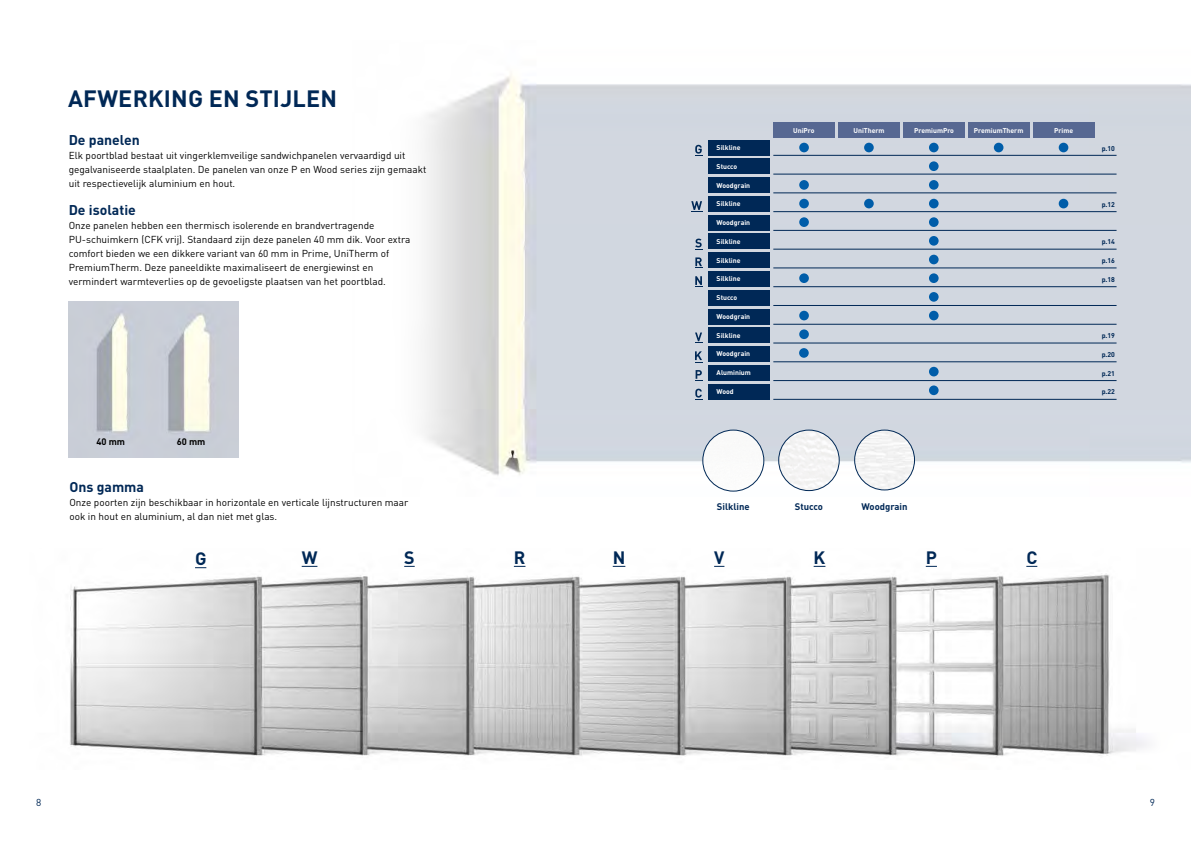
<style>
.page{position:relative;width:1191px;height:842px;background:#fff}
.page>*{position:absolute;margin:0;border:0;box-sizing:border-box;transform-origin:0 0}
.t1{font:700 23.4px "DIN Pro";letter-spacing:.01em;color:#002856}
.t2{font:700 17.7px "DIN Pro";color:#002856}
.t3{font:700 14px "DIN Pro";color:#002856}
.t4{font:10px/14px "DIN Pro";color:#000}
.t5{font:10px "DIN Pro";color:#002856}
.t6{font:700 9.5px "DIN Pro";color:#002856}
.t7{font:700 9.4px "DIN Pro";color:#000}
.t8{font:700 6.9px "DIN Pro";color:#fff}
.t9{font:700 6.9px "DIN Pro";color:#002856}
</style>
<div class="page">
<img style="left:69px;top:302px;width:169px;height:155px">
<img style="left:424px;top:73px;width:767px;height:419px">
<img style="left:70px;top:565px;width:1077px;height:192px">
<svg style="left:302px;top:566px;width:15px;height:1px"></svg>
<svg style="left:813px;top:566px;width:12px;height:1px"></svg>
<svg style="left:925px;top:566px;width:12px;height:1px"></svg>
<svg style="left:613px;top:566px;width:12px;height:1px"></svg>
<img style="left:703px;top:430px;width:61px;height:61px;border-radius:31px">
<div style="left:702px;top:430px;width:62px;height:61px;border:1px solid #002856;border-radius:50%"></div>
<img style="left:778px;top:430px;width:61px;height:61px;border-radius:30px">
<div style="left:778px;top:430px;width:61px;height:61px;border:1px solid #002856;border-radius:50%"></div>
<img style="left:854px;top:430px;width:60px;height:60px;border-radius:30px">
<div style="left:854px;top:430px;width:60px;height:60px;border:1px solid #002856;border-radius:50%"></div>
<div style="left:773px;top:123px;width:61px;height:15px;background:#576892"></div>
<div style="left:838px;top:123px;width:61px;height:15px;background:#576892"></div>
<div style="left:903px;top:123px;width:61px;height:15px;background:#576892"></div>
<div style="left:968px;top:123px;width:61px;height:15px;background:#576892"></div>
<div style="left:1032px;top:123px;width:62px;height:15px;background:#576892"></div>
<div style="left:708px;top:140px;width:62px;height:16px;background:#002856"></div>
<div style="left:708px;top:159px;width:62px;height:15px;background:#002856"></div>
<div style="left:708px;top:177px;width:62px;height:16px;background:#002856"></div>
<div style="left:708px;top:196px;width:62px;height:16px;background:#002856"></div>
<div style="left:708px;top:215px;width:62px;height:16px;background:#002856"></div>
<div style="left:708px;top:234px;width:62px;height:15px;background:#002856"></div>
<div style="left:708px;top:252px;width:62px;height:16px;background:#002856"></div>
<div style="left:708px;top:271px;width:62px;height:16px;background:#002856"></div>
<div style="left:708px;top:290px;width:62px;height:16px;background:#002856"></div>
<div style="left:708px;top:309px;width:62px;height:15px;background:#002856"></div>
<div style="left:708px;top:327px;width:62px;height:16px;background:#002856"></div>
<div style="left:708px;top:346px;width:62px;height:16px;background:#002856"></div>
<div style="left:708px;top:365px;width:62px;height:16px;background:#002856"></div>
<div style="left:708px;top:384px;width:62px;height:15px;background:#002856"></div>
<svg style="left:695px;top:145px;width:7px;height:11px"></svg>
<svg style="left:691px;top:201px;width:11px;height:11px"></svg>
<svg style="left:695px;top:257px;width:7px;height:11px"></svg>
<svg style="left:695px;top:239px;width:7px;height:11px"></svg>
<svg style="left:695px;top:276px;width:7px;height:11px"></svg>
<svg style="left:695px;top:332px;width:7px;height:12px"></svg>
<svg style="left:695px;top:351px;width:7px;height:12px"></svg>
<svg style="left:695px;top:370px;width:7px;height:11px"></svg>
<hr style="left:773px;top:155px;width:343px;height:1px;background:#002856">
<hr style="left:773px;top:174px;width:343px;height:1px;background:#002856">
<hr style="left:773px;top:193px;width:343px;height:1px;background:#002856">
<hr style="left:773px;top:211px;width:343px;height:1px;background:#002856">
<hr style="left:773px;top:230px;width:343px;height:1px;background:#002856">
<hr style="left:773px;top:249px;width:343px;height:1px;background:#002856">
<hr style="left:773px;top:268px;width:343px;height:1px;background:#002856">
<hr style="left:773px;top:286px;width:343px;height:1px;background:#002856">
<hr style="left:773px;top:305px;width:343px;height:1px;background:#002856">
<hr style="left:773px;top:324px;width:343px;height:1px;background:#002856">
<hr style="left:773px;top:343px;width:343px;height:1px;background:#002856">
<hr style="left:773px;top:362px;width:343px;height:1px;background:#002856">
<hr style="left:773px;top:380px;width:343px;height:1px;background:#002856">
<hr style="left:773px;top:399px;width:343px;height:1px;background:#002856">
<div style="left:799px;top:143px;width:10px;height:9px;background:#005da9;border-radius:50%"></div>
<div style="left:864px;top:143px;width:9px;height:9px;background:#005da9;border-radius:50%"></div>
<div style="left:929px;top:143px;width:9px;height:9px;background:#005da9;border-radius:50%"></div>
<div style="left:993px;top:143px;width:10px;height:9px;background:#005da9;border-radius:50%"></div>
<div style="left:1058px;top:143px;width:10px;height:9px;background:#005da9;border-radius:50%"></div>
<div style="left:929px;top:161px;width:9px;height:10px;background:#005da9;border-radius:50%"></div>
<div style="left:799px;top:180px;width:10px;height:10px;background:#005da9;border-radius:50%"></div>
<div style="left:929px;top:180px;width:9px;height:10px;background:#005da9;border-radius:50%"></div>
<div style="left:799px;top:199px;width:10px;height:9px;background:#005da9;border-radius:50%"></div>
<div style="left:864px;top:199px;width:9px;height:9px;background:#005da9;border-radius:50%"></div>
<div style="left:929px;top:199px;width:9px;height:9px;background:#005da9;border-radius:50%"></div>
<div style="left:1058px;top:199px;width:10px;height:9px;background:#005da9;border-radius:50%"></div>
<div style="left:799px;top:217px;width:10px;height:10px;background:#005da9;border-radius:50%"></div>
<div style="left:929px;top:217px;width:9px;height:10px;background:#005da9;border-radius:50%"></div>
<div style="left:929px;top:236px;width:9px;height:10px;background:#005da9;border-radius:50%"></div>
<div style="left:929px;top:255px;width:9px;height:9px;background:#005da9;border-radius:50%"></div>
<div style="left:799px;top:273px;width:10px;height:10px;background:#005da9;border-radius:50%"></div>
<div style="left:929px;top:273px;width:9px;height:10px;background:#005da9;border-radius:50%"></div>
<div style="left:929px;top:292px;width:9px;height:10px;background:#005da9;border-radius:50%"></div>
<div style="left:799px;top:311px;width:10px;height:9px;background:#005da9;border-radius:50%"></div>
<div style="left:929px;top:311px;width:9px;height:9px;background:#005da9;border-radius:50%"></div>
<div style="left:799px;top:329px;width:10px;height:10px;background:#005da9;border-radius:50%"></div>
<div style="left:799px;top:348px;width:9px;height:10px;background:#005da9;border-radius:50%"></div>
<div style="left:929px;top:367px;width:9px;height:9px;background:#005da9;border-radius:50%"></div>
<div style="left:929px;top:385px;width:9px;height:10px;background:#005da9;border-radius:50%"></div>
<svg style="left:695px;top:389px;width:7px;height:11px"></svg>
<h1 class="t1" style="left:68px;top:83px;width:270px">AFWERKING EN STIJLEN</h1>
<h3 class="t3" style="left:69px;top:131px;width:73px">De panelen</h3>
<p class="t4" style="left:69px;top:148px;width:359px">Elk poortblad bestaat uit vingerklemveilige sandwichpanelen vervaardigd uit gegalvaniseerde staalplaten. De panelen van onze P en Wood series zijn gemaakt uit respectievelijk aluminium en hout.</p>
<h3 class="t3" style="left:69px;top:201px;width:69px">De isolatie</h3>
<p class="t4" style="left:69px;top:218px;width:343px">Onze panelen hebben een thermisch isolerende en brandvertragende PU-schuimkern (CFK vrij). Standaard zijn deze panelen 40 mm dik. Voor extra comfort bieden we een dikkere variant van 60 mm in Prime, UniTherm of PremiumTherm. Deze paneeldikte maximaliseert de energiewinst en vermindert warmteverlies op de gevoeligste plaatsen van het poortblad.</p>
<p class="t7" style="left:96px;top:436px;width:30px">40 mm</p>
<p class="t7" style="left:177px;top:436px;width:30px">60 mm</p>
<h3 class="t3" style="left:69px;top:477px;width:76px">Ons gamma</h3>
<p class="t4" style="left:69px;top:495px;width:340px">Onze poorten zijn beschikbaar in horizontale en verticale lijnstructuren maar ook in hout en aluminium, al dan niet met glas.</p>
<p class="t8" style="left:716px;top:143px;width:25px">Silkline</p>
<p class="t8" style="left:716px;top:162px;width:22px">Stucco</p>
<p class="t8" style="left:716px;top:180px;width:35px">Woodgrain</p>
<p class="t8" style="left:716px;top:199px;width:25px">Silkline</p>
<p class="t8" style="left:716px;top:218px;width:35px">Woodgrain</p>
<p class="t8" style="left:716px;top:237px;width:25px">Silkline</p>
<p class="t8" style="left:716px;top:255px;width:25px">Silkline</p>
<p class="t8" style="left:716px;top:274px;width:25px">Silkline</p>
<p class="t8" style="left:716px;top:293px;width:22px">Stucco</p>
<p class="t8" style="left:716px;top:312px;width:35px">Woodgrain</p>
<p class="t8" style="left:716px;top:331px;width:25px">Silkline</p>
<p class="t8" style="left:716px;top:349px;width:35px">Woodgrain</p>
<p class="t8" style="left:716px;top:368px;width:36px">Aluminium</p>
<p class="t8" style="left:716px;top:387px;width:19px">Wood</p>
<p class="t8" style="left:793px;top:126px;width:23px">UniPro</p>
<p class="t8" style="left:853px;top:126px;width:33px">UniTherm</p>
<p class="t8" style="left:914px;top:126px;width:41px">PremiumPro</p>
<p class="t8" style="left:973px;top:126px;width:51px">PremiumTherm</p>
<p class="t8" style="left:1054px;top:126px;width:21px">Prime</p>
<p class="t6" style="left:717px;top:500px;width:34px">Silkline</p>
<p class="t6" style="left:795px;top:500px;width:30px">Stucco</p>
<p class="t6" style="left:861px;top:500px;width:48px">Woodgrain</p>
<h2 class="t2" style="left:195px;top:547px;width:13px">G</h2>
<h2 class="t2" style="left:302px;top:545px;width:17px">W</h2>
<h2 class="t2" style="left:404px;top:545px;width:12px">S</h2>
<h2 class="t2" style="left:514px;top:545px;width:13px">R</h2>
<h2 class="t2" style="left:613px;top:545px;width:14px">N</h2>
<h2 class="t2" style="left:714px;top:545px;width:12px">V</h2>
<h2 class="t2" style="left:813px;top:545px;width:13px">K</h2>
<h2 class="t2" style="left:925px;top:545px;width:13px">P</h2>
<h2 class="t2" style="left:1026px;top:545px;width:12px">C</h2>
<p class="t9" style="left:1101px;top:143px;width:15px">p.10</p>
<p class="t9" style="left:1101px;top:199px;width:15px">p.12</p>
<p class="t9" style="left:1101px;top:237px;width:15px">p.14</p>
<p class="t9" style="left:1101px;top:256px;width:15px">p.16</p>
<p class="t9" style="left:1101px;top:274px;width:15px">p.18</p>
<p class="t9" style="left:1101px;top:330px;width:15px">p.19</p>
<p class="t9" style="left:1101px;top:350px;width:15px">p.20</p>
<p class="t9" style="left:1101px;top:369px;width:15px">p.21</p>
<p class="t9" style="left:1101px;top:386px;width:15px">p.22</p>
<p class="t5" style="left:36px;top:795px;width:7px">8</p>
<p class="t5" style="left:1149px;top:795px;width:7px">9</p>
</div>
